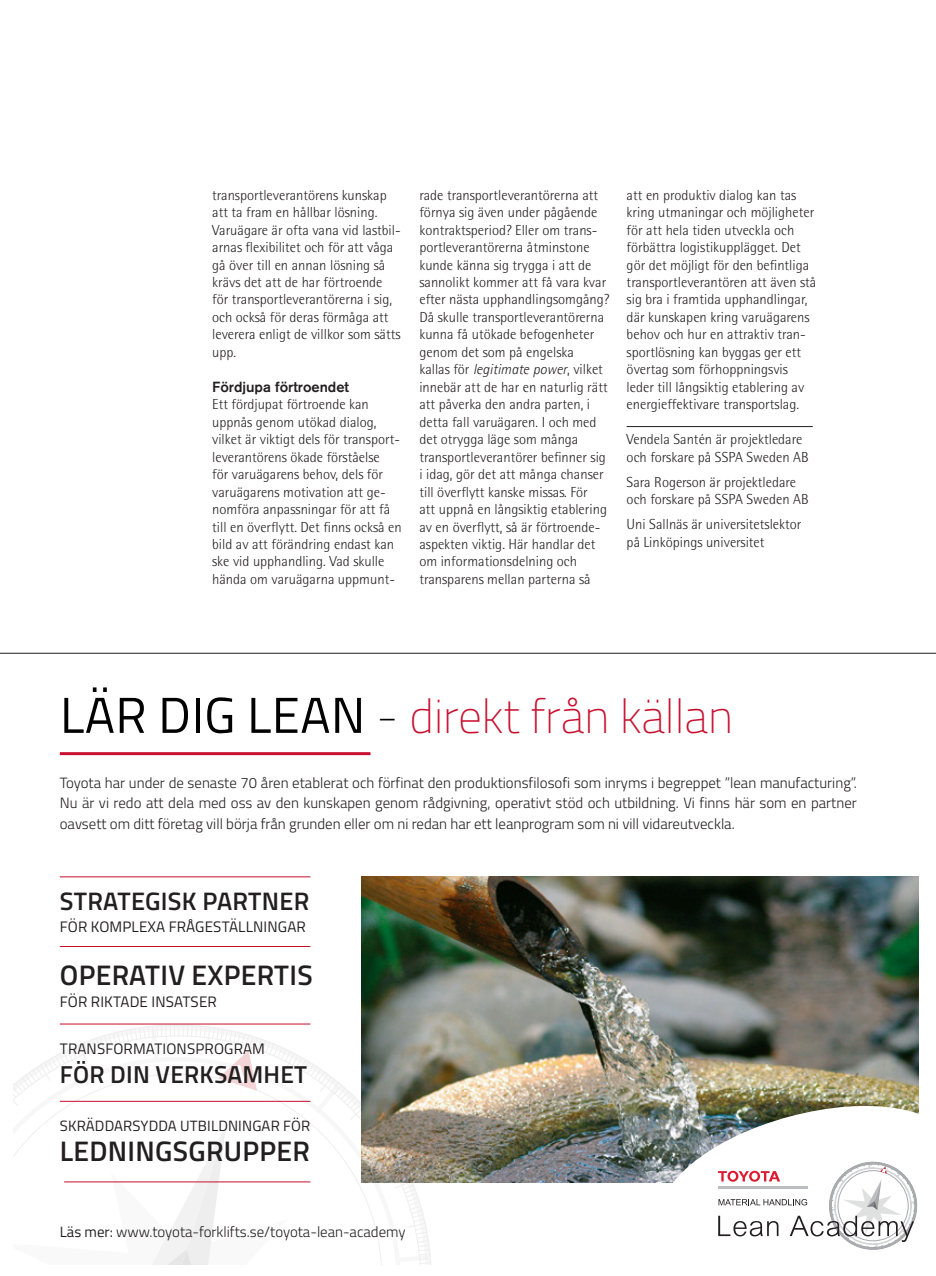
<style>
.page{position:relative;width:936px;height:1276px;background:#fff}
.page>*{position:absolute;margin:0;border:0;box-sizing:border-box;transform-origin:0 0}
.t1{font:100 47.55px "Titillium";color:#c8102e}
.t2{font:600 28.2px "Titillium";letter-spacing:.01em;color:#231f20}
.t3{font:600 25.35px "Titillium";letter-spacing:.01em;color:#231f20}
.t4{font:600 24.6px "Titillium";letter-spacing:.01em;color:#231f20}
.t5{font:15.15px "Titillium";letter-spacing:.01em;color:#231f20}
.t6{font:300 14.85px/20.9px "Titillium";color:#231f20;text-align:justify}
.t7{font:14.85px "Titillium";letter-spacing:.01em;color:#231f20}
.Bröd_sh1{font:300 14.55px/17.4px "Agfa Rotis Semisans";color:#231f20}
.Mellis_sh3{font:500 14.55px "Akzidenz Grotesk BQ";color:#231f20}
.s1{font-style:italic}
.s2{font-weight:400;font-size:50.55px;color:#000001}
.s3{color:#000001}
.s4{font-weight:400}
</style>
<div class="page">
<hr style="left:0;top:653px;width:935px;height:1px;background:#231f20">
<svg style="left:14px;top:1024px;width:417px;height:240px"></svg>
<hr style="left:60px;top:752px;width:310px;height:3px;background:#c8102e">
<hr style="left:60px;top:876px;width:250px;height:1px;background:#c8102e">
<hr style="left:60px;top:946px;width:250px;height:1px;background:#c8102e">
<hr style="left:60px;top:1023px;width:250px;height:1px;background:#c8102e">
<hr style="left:60px;top:1100px;width:250px;height:1px;background:#c8102e">
<hr style="left:64px;top:1181px;width:246px;height:1px;background:#c8102e">
<img style="left:361px;top:876px;width:557px;height:306px">
<img style="left:652px;top:1095px;width:267px;height:112px">
<svg style="left:718px;top:1161px;width:199px;height:89px"></svg>
<hr style="left:626px;top:426px;width:186px;height:1px;background:#231f20">
<p class="Bröd_sh1" style="left:212px;top:186px;width:190px">transportleverantörens kunskap att ta fram en hållbar lösning.<br>Varuägare är ofta vana vid lastbil&shy;arnas flexibilitet och för att våga gå över till en annan lösning så krävs det att de har förtroende för transportleverantörerna i sig, och också för deras förmåga att leverera enligt de villkor som sätts upp.</p>
<p class="Mellis_sh3" style="left:212px;top:378px;width:138px">Fördjupa förtroendet</p>
<p class="Bröd_sh1" style="left:212px;top:396px;width:191px">Ett fördjupat förtroende kan uppnås genom utökad dialog, vilket är viktigt dels för transport&shy;leverantörens ökade förståelse<br>för varuägarens behov, dels för varuägarens motivation att ge&shy;nomföra anpassningar för att få till en överflytt. Det finns också en bild av att förändring endast kan ske vid upphandling. Vad skulle hända om varuägarna uppmunt-</p>
<p class="Bröd_sh1" style="left:419px;top:186px;width:191px">rade transportleverantörerna att förnya sig även under pågående kontraktsperiod? Eller om trans&shy;portleverantörerna åtminstone kunde känna sig trygga i att de sannolikt kommer att få vara kvar efter nästa upphandlingsomgång?<br>Då skulle transportleverantörerna kunna få utökade befogenheter genom det som på engelska<br>kallas för <span class="s1">legitimate power</span>, vilket innebär att de har en naturlig rätt att påverka den andra parten, i detta fall varuägaren. I och med det otrygga läge som många transportleverantörer befinner sig i idag, gör det att många chanser till överflytt kanske missas. För<br>att uppnå en långsiktig etablering av en överflytt, så är förtroende&shy;aspekten viktig. Här handlar det om informationsdelning och transparens mellan parterna så</p>
<p class="Bröd_sh1" style="left:626px;top:186px;width:191px">att en produktiv dialog kan tas kring utmaningar och möjligheter för att hela tiden utveckla och förbättra logistikupplägget. Det gör det möjligt för den befintliga transportleverantören att även stå sig bra i framtida upphandlingar, där kunskapen kring varuägarens behov och hur en attraktiv tran&shy;sportlösning kan byggas ger ett övertag som förhoppningsvis leder till långsiktig etablering av energieffektivare transportslag.</p>
<p class="Bröd_sh1" style="left:626px;top:430px;width:183px">Vendela Santén är projektledare och forskare på SSPA Sweden AB</p>
<p class="Bröd_sh1" style="left:626px;top:473px;width:183px">Sara Rogerson är projektledare och forskare på SSPA Sweden AB</p>
<p class="Bröd_sh1" style="left:626px;top:515px;width:176px">Uni Sallnäs är universitetslektor på Linköpings universitet</p>
<p class="t1" style="left:60px;top:682px;width:674px"><span class="s2">LÄR DIG LEAN</span> <span class="s3">-</span> direkt från källan</p>
<p class="t6" style="left:60px;top:771px;width:798px">Toyota har under de senaste 70 åren etablerat och förfinat den produktionsfilosofi som inryms i begreppet ”lean manufacturing”.<br>Nu är vi redo att dela med oss av den kunskapen genom rådgivning, operativt stöd och utbildning. Vi finns här som en partner oavsett om ditt företag vill börja från grunden eller om ni redan har ett leanprogram som ni vill vidareutveckla.</p>
<p class="t3" style="left:60px;top:882px;width:251px">STRATEGISK PARTNER</p>
<p class="t5" style="left:60px;top:915px;width:247px">FÖR KOMPLEXA FRÅGESTÄLLNINGAR</p>
<p class="t2" style="left:60px;top:954px;width:254px">OPERATIV EXPERTIS</p>
<p class="t5" style="left:60px;top:991px;width:158px">FÖR RIKTADE INSATSER</p>
<p class="t5" style="left:60px;top:1037px;width:207px">TRANSFORMATIONSPROGRAM</p>
<p class="t4" style="left:60px;top:1056px;width:249px">FÖR DIN VERKSAMHET</p>
<p class="t7" style="left:60px;top:1115px;width:252px">SKRÄDDARSYDDA UTBILDNINGAR FÖR</p>
<p class="t2" style="left:60px;top:1130px;width:251px">LEDNINGSGRUPPER</p>
<p class="t6" style="left:60px;top:1220px;width:347px"><span class="s4">Läs mer:</span> www.toyota-forklifts.se/toyota-lean-academy</p>
</div>
